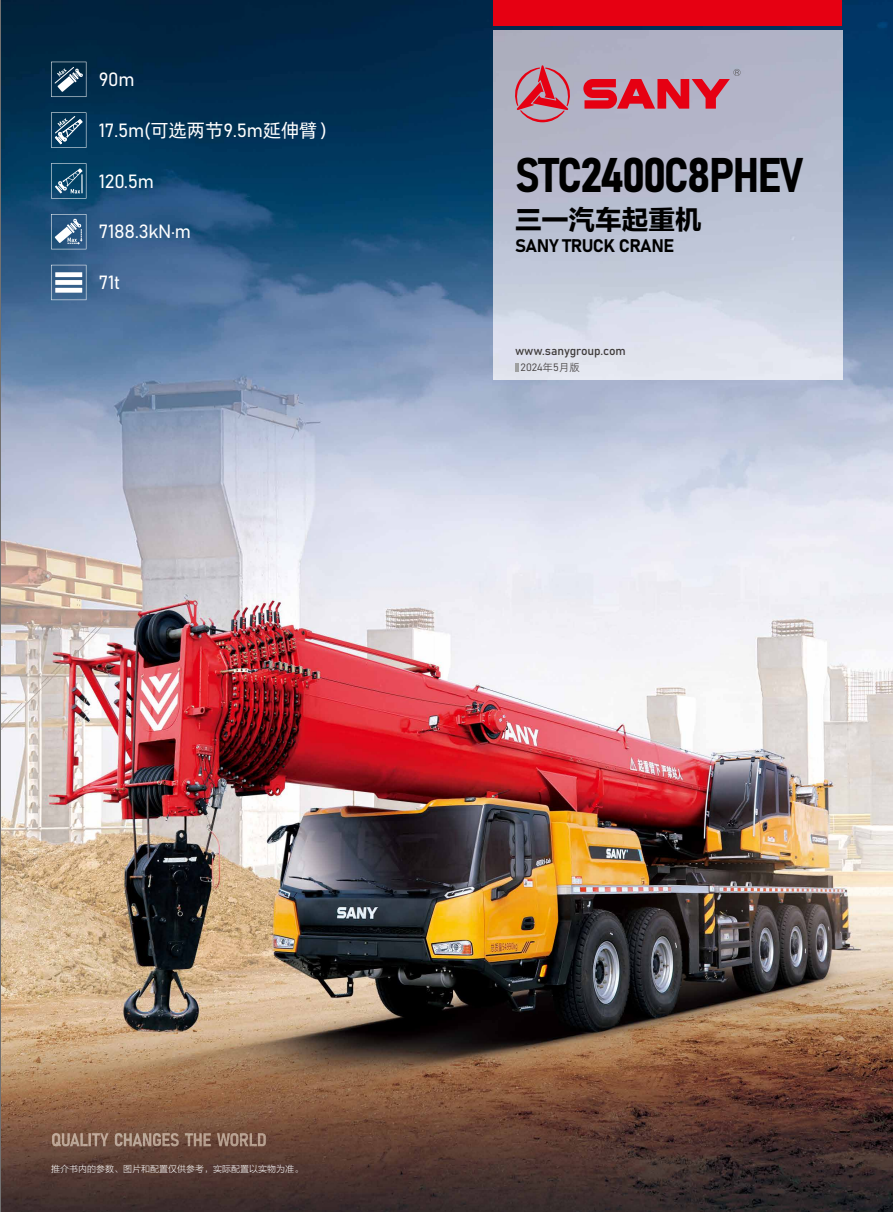
<style>
.page{position:relative;width:893px;height:1212px;background:#fff}
.page>*{position:absolute;margin:0;border:0;box-sizing:border-box;transform-origin:0 0}
.t1{font:700 semi-condensed 48px "Bahnschrift S";letter-spacing:-.03em;color:#000}
.t2{font:26.7px "FZLTDHK GBK1 0";color:#000}
.t3{font:18.9px "Bahnschrift Static Semiight";letter-spacing:-.015em;color:#fff}
.t4{font:700 18px "Bahnschrift Static";letter-spacing:-.025em;color:#000}
.t5{font:12px "Bahnschrift Static";color:#3e3a39}
.t6{font:300 10.5px "Bahnschrift Static";color:#3e3a39}
.t7{font:9px "FZLTKHK GBK1 0";color:#fff}
.s1{font-family:"Alibaba Pu Hui Ti 3 55 Regular"}
.s2{font-family:"Alibaba Pu Hui Ti 3 45 Light";font-weight:400}
</style>
<div class="page">
<img style="left:1px;top:0;width:892px;height:1212px">
<hr style="left:0;top:0;width:1px;height:1212px;background:#727171">
<svg style="left:51px;top:62px;width:35px;height:35px"></svg>
<svg style="left:51px;top:112px;width:35px;height:36px"></svg>
<svg style="left:51px;top:265px;width:35px;height:35px"></svg>
<svg style="left:51px;top:163px;width:35px;height:36px"></svg>
<svg style="left:51px;top:214px;width:35px;height:35px"></svg>
<div style="left:55px;top:272px;width:27px;height:5px;background:#fff"></div>
<div style="left:55px;top:280px;width:27px;height:5px;background:#fff"></div>
<div style="left:55px;top:288px;width:27px;height:5px;background:#fff"></div>
<img style="left:494px;top:30px;width:348px;height:349px">
<div style="left:494px;top:0;width:348px;height:26px;background:#e60012"></div>
<svg style="left:514px;top:65px;width:57px;height:57px"></svg>
<svg style="left:583px;top:69px;width:157px;height:40px"></svg>
<svg style="left:515px;top:363px;width:3px;height:8px"></svg>
<img style="left:52px;top:1133px;width:214px;height:13px">
<p class="t3" style="left:99px;top:67px;width:37px">90m</p>
<p class="t3" style="left:99px;top:118px;width:239px">17.5m(<span class="s1">可选两节</span>9.5m<span class="s1">延伸臂）</span></p>
<p class="t3" style="left:99px;top:169px;width:57px">120.5m</p>
<p class="t3" style="left:99px;top:220px;width:94px">7188.3kN·m</p>
<p class="t3" style="left:99px;top:271px;width:23px">71t</p>
<h1 class="t1" style="left:515px;top:136px;width:290px">STC2400C8PHEV</h1>
<h2 class="t2" style="left:515px;top:205px;width:188px">三一汽车起重机</h2>
<p class="t4" style="left:515px;top:233px;width:161px">SANY TRUCK CRANE</p>
<p class="t5" style="left:515px;top:343px;width:112px">www.sanygroup.com</p>
<p class="t6" style="left:521px;top:360px;width:61px">2024<span class="s2">年</span>5<span class="s2">月版</span></p>
<p class="t7" style="left:51px;top:1164px;width:253px">推介书内的参数、图片和配置仅供参考，实际配置以实物为准。</p>
</div>
